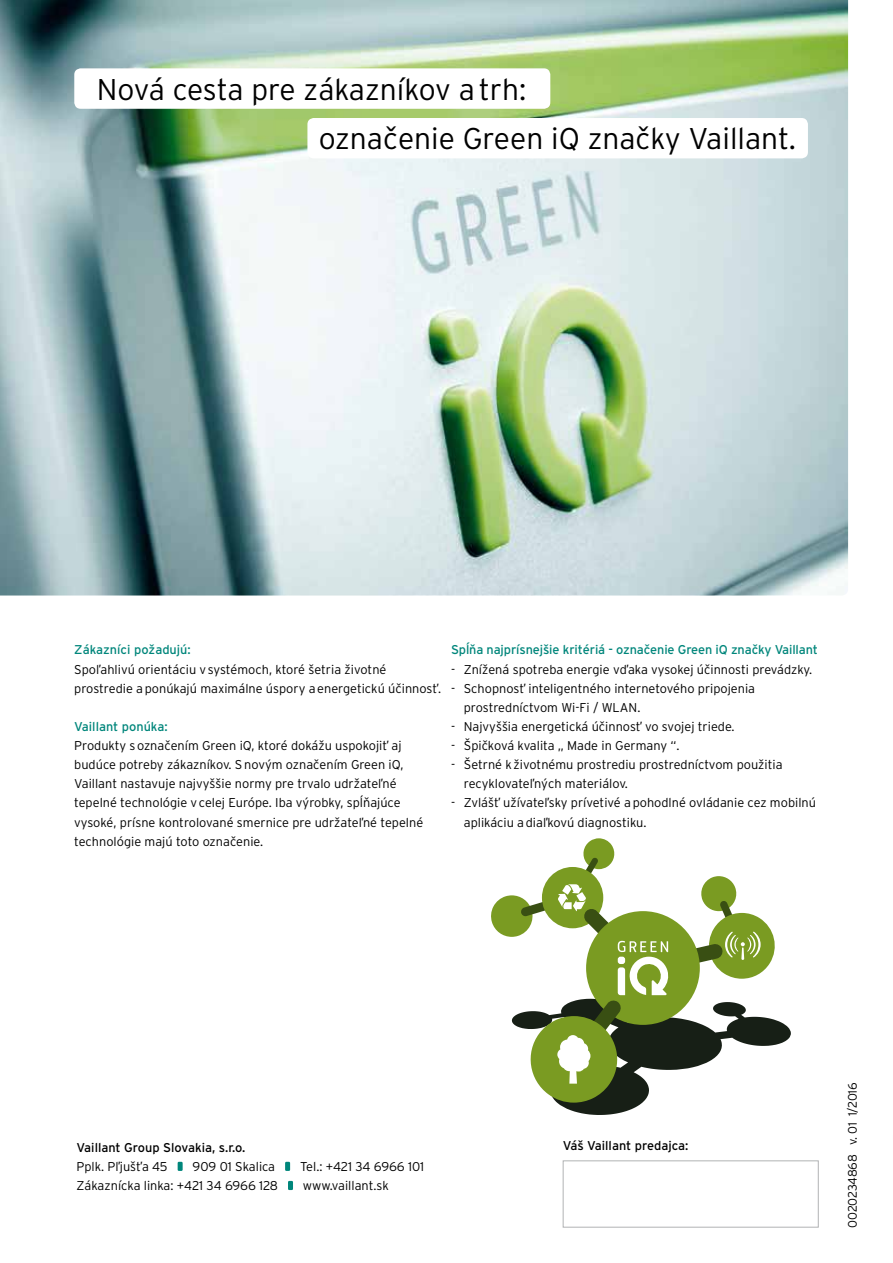
<style>
.page{position:relative;width:893px;height:1263px;background:#fff}
.page>*{position:absolute;margin:0;border:0;box-sizing:border-box;transform-origin:0 0}
.t1{font:300 30px/49.7px "Interstate OT";color:#000}
.t2{font:300 12.75px/19.2px "Interstate OT";color:#000}
.t3{font:12.75px "Interstate OT";letter-spacing:-.01em;color:#00867b}
.t4{font:12.75px "Interstate OT";color:#000}
.t5{font:300 12.3px "Interstate OT";letter-spacing:-.01em;color:#000}
</style>
<div class="page">
<img style="left:0;top:0;width:848px;height:595px">
<div style="left:74px;top:68px;width:476px;height:41px;background:#fff;border-radius:6px"></div>
<div style="left:307px;top:118px;width:501px;height:40px;background:#fff;border-radius:6px"></div>
<svg style="left:491px;top:838px;width:300px;height:277px"></svg>
<div style="left:178px;top:1162px;width:5px;height:9px;background:#00867b"></div>
<div style="left:285px;top:1162px;width:5px;height:9px;background:#00867b"></div>
<div style="left:288px;top:1181px;width:5px;height:9px;background:#00867b"></div>
<div style="left:563px;top:1160px;width:256px;height:67px;border:1px solid #b1b3b4"></div>
<h1 class="t1" style="left:319px;top:64px;width:479px;text-indent:-222px">Nová cesta pre zákazníkov a trh:<br>označenie Green iQ značky Vaillant.</h1>
<p class="t3" style="left:74px;top:643px;width:118px">Zákazníci požadujú:</p>
<p class="t2" style="left:74px;top:659px;width:369px">Spoľahlivú orientáciu v systémoch, ktoré šetria životné prostredie a ponúkajú maximálne úspory a energetickú účinnosť.</p>
<p class="t3" style="left:74px;top:719px;width:95px">Vaillant ponúka:</p>
<p class="t2" style="left:74px;top:736px;width:350px">Produkty s označením Green iQ, ktoré dokážu uspokojiť aj budúce potreby zákazníkov. S novým označením Green iQ, Vaillant nastavuje najvyššie normy pre trvalo udržateľné tepelné technológie v celej Európe. Iba výrobky, spĺňajúce vysoké, prísne kontrolované smernice pre udržateľné tepelné technológie majú toto označenie.</p>
<p class="t3" style="left:451px;top:643px;width:368px">Spĺňa najprísnejšie kritériá - označenie Green iQ značky Vaillant</p>
<p class="t2" style="left:451px;top:659px;width:363px">- Znížená spotreba energie vďaka vysokej účinnosti prevádzky.</p>
<p class="t2" style="left:464px;top:678px;width:293px;text-indent:-13px">- Schopnosť inteligentného internetového pripojenia prostredníctvom Wi-Fi / WLAN.</p>
<p class="t2" style="left:451px;top:717px;width:285px">- Najvyššia energetická účinnosť vo svojej triede.</p>
<p class="t2" style="left:451px;top:736px;width:230px">- Špičková kvalita „ Made in Germany “.</p>
<p class="t2" style="left:464px;top:755px;width:320px;text-indent:-13px">- Šetrné k životnému prostrediu prostredníctvom použitia recyklovateľných materiálov.</p>
<p class="t2" style="left:464px;top:793px;width:354px;text-indent:-13px">- Zvlášť užívateľsky prívetivé a pohodlné ovládanie cez mobilnú aplikáciu a diaľkovú diagnostiku.</p>
<p class="t4" style="left:77px;top:1140px;width:170px">Vaillant Group Slovakia, s.r.o.</p>
<p class="t2" style="left:77px;top:1157px;width:93px">Pplk. Pľjušťa 45</p>
<p class="t2" style="left:193px;top:1157px;width:84px">909 01 Skalica</p>
<p class="t2" style="left:300px;top:1157px;width:126px">Tel.: +421 34 6966 101</p>
<p class="t2" style="left:77px;top:1176px;width:203px">Zákaznícka linka: +421 34 6966 128</p>
<p class="t2" style="left:303px;top:1176px;width:87px">www.vaillant.sk</p>
<p class="t4" style="left:563px;top:1139px;width:127px">Váš Vaillant predajca:</p>
<p class="t5" style="left:846px;top:1227px;width:147px;rotate:-90deg">0020234868 v. 01 1/2016</p>
</div>
